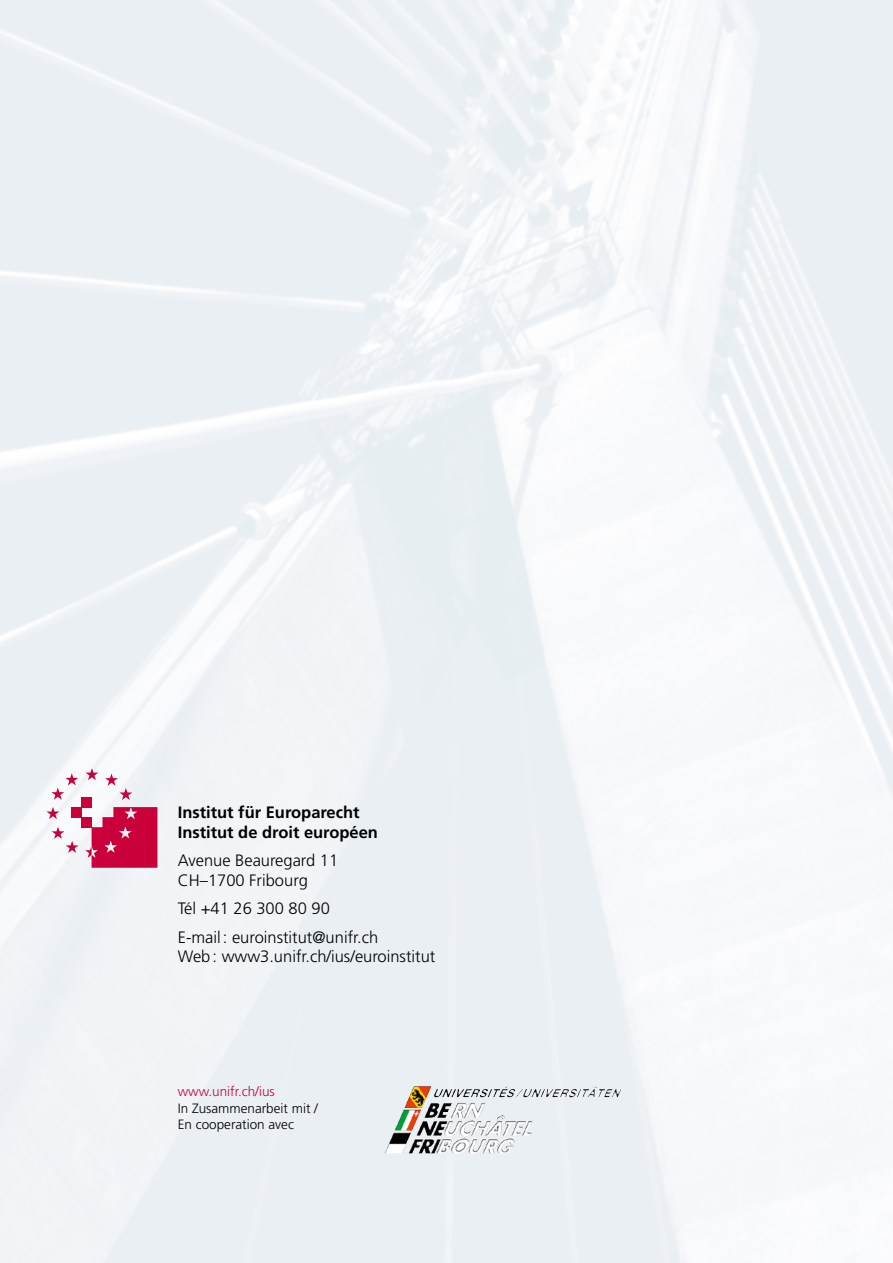
<style>
.page{position:relative;width:893px;height:1263px;background:#fff}
.page>*{position:absolute;margin:0;border:0;box-sizing:border-box;transform-origin:0 0}
.t1{font:300 16.5px/19.5px "Frutiger LT Std";color:#000}
.t2{font:700 16.5px/19.5px "Frutiger";color:#000}
.t3{font:300 13.5px/16.5px "Frutiger LT Std";color:#000}
.t4{font:300 13.5px "Frutiger LT Std";color:#cd0036}
</style>
<div class="page">
<img style="left:0;top:0;width:893px;height:1263px">
<img style="left:404px;top:1086px;width:201px;height:22px">
<svg style="left:85px;top:807px;width:72px;height:61px;background:#d12e5e"></svg>
<svg style="left:51px;top:773px;width:27px;height:27px"></svg>
<svg style="left:86px;top:769px;width:12px;height:11px"></svg>
<svg style="left:52px;top:827px;width:27px;height:26px"></svg>
<svg style="left:47px;top:807px;width:12px;height:12px"></svg>
<div style="left:71px;top:807px;width:11px;height:10px;background:#ca003b"></div>
<div style="left:82px;top:797px;width:10px;height:10px;background:#ca003b"></div>
<div style="left:82px;top:817px;width:10px;height:10px;background:#ca003b"></div>
<svg style="left:105px;top:773px;width:27px;height:27px"></svg>
<p class="t2" style="left:178px;top:802px;width:202px">Institut für Europarecht<br>Institut de droit européen</p>
<p class="t1" style="left:178px;top:851px;width:162px">Avenue Beauregard 11<br>CH–1700 Fribourg</p>
<p class="t1" style="left:178px;top:894px;width:202px;line-height:28.5px">Tél +41 26 300 80 90<br>E-mail: euroinstitut@unifr.ch</p>
<p class="t1" style="left:178px;top:947px;width:259px">Web: www3.unifr.ch/ius/euroinstitut</p>
<p class="t4" style="left:178px;top:1084px;width:99px">www.unifr.ch/ius</p>
<p class="t3" style="left:178px;top:1100px;width:142px">In Zusammenarbeit mit /<br>En cooperation avec</p>
</div>
